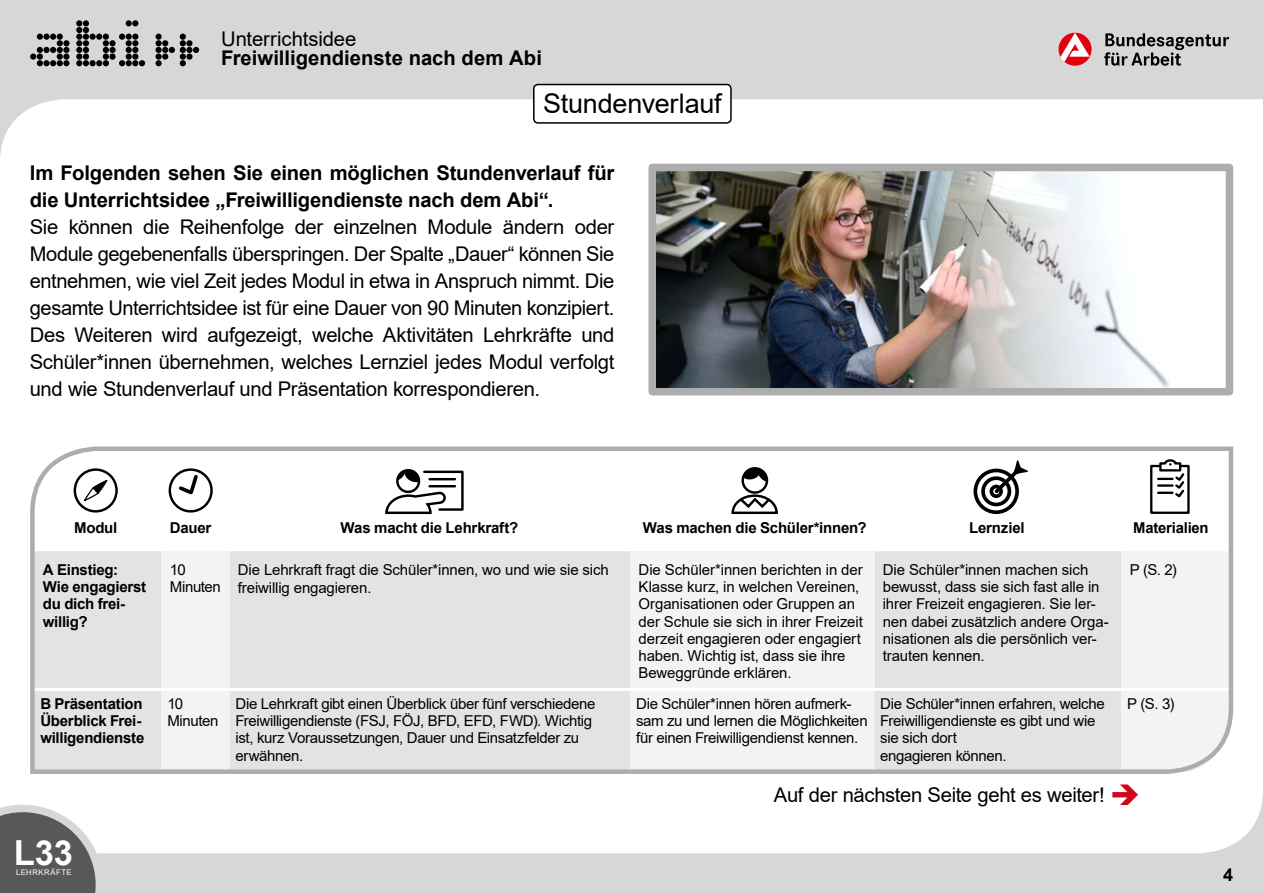
<style>
.page{position:relative;width:1263px;height:893px;background:#d7d7d7}
.page>*{position:absolute;margin:0;border:0;box-sizing:border-box;transform-origin:0 0}
.t1{font:700 34.5px "Arial";color:#fff}
.t2{font:27px "Arial";letter-spacing:-.01em;color:#000}
.t3{font:20.25px/27px "Arial";letter-spacing:-.015em;color:#000;text-align:justify}
.t4{font:700 20.25px/27px "Arial";letter-spacing:-.01em;color:#000}
.t5{font:700 18px "Arial";color:#000}
.t6{font:15px/17.2px "Arial";letter-spacing:-.01em;color:#000}
.t7{font:700 15px/17.2px "Arial";letter-spacing:-.015em;color:#000}
.t8{font:15px/17.2px "Arial";letter-spacing:-.03em;color:#000}
.t9{font:7.65px "Arial";letter-spacing:.065em;color:#fff}
.s1{color:#d2041b}
</style>
<div class="page">
<svg style="left:30px;top:34px;width:40px;height:32px"></svg>
<svg style="left:76px;top:20px;width:69px;height:46px"></svg>
<svg style="left:155px;top:34px;width:44px;height:32px"></svg>
<svg style="left:1104px;top:33px;width:125px;height:33px"></svg>
<svg style="left:1058px;top:33px;width:33px;height:33px"></svg>
<div style="left:0;top:99px;width:1263px;height:754px;background:#fff"></div>
<div style="left:534px;top:85px;width:197px;height:38px;background:#fff;border-radius:4px"></div>
<div style="left:533px;top:84px;width:199px;height:40px;border:2px solid #000;border-radius:4px"></div>
<svg style="left:0;top:805px;width:103px;height:88px;background:#808080"></svg>
<img style="left:657px;top:173px;width:567px;height:213px">
<div style="left:648px;top:164px;width:585px;height:231px;border:8px solid #adadad"></div>
<svg style="left:1168px;top:776px;width:66px;height:3px"></svg>
<svg style="left:28px;top:444px;width:1207px;height:332px"></svg>
<svg style="left:83px;top:479px;width:25px;height:23px"></svg>
<div style="left:74px;top:468px;width:44px;height:45px;border:2px solid #000;border-radius:50%"></div>
<div style="left:989px;top:485px;width:14px;height:13px;border:4px solid #000;border-radius:50%"></div>
<div style="left:981px;top:476px;width:30px;height:30px;border:4px solid #000;border-radius:50%"></div>
<div style="left:973px;top:469px;width:46px;height:45px;border:4px solid #000;border-radius:50%"></div>
<svg style="left:991px;top:457px;width:40px;height:39px;background:#acacac"></svg>
<div style="left:169px;top:468px;width:44px;height:45px;border:2px solid #000;border-radius:50%"></div>
<svg style="left:176px;top:472px;width:25px;height:25px"></svg>
<svg style="left:384px;top:469px;width:81px;height:46px;background:#bfbfbf"></svg>
<hr style="left:430px;top:478px;width:25px;height:2px;background:#000">
<hr style="left:430px;top:485px;width:25px;height:2px;background:#000">
<svg style="left:743px;top:468px;width:24px;height:14px"></svg>
<div style="left:741px;top:467px;width:27px;height:27px;border:2px solid #000;border-radius:50%"></div>
<svg style="left:730px;top:493px;width:49px;height:22px"></svg>
<svg style="left:1149px;top:458px;width:42px;height:57px;background:#b8b8b8"></svg>
<h3 class="t3" style="left:221px;top:25px;width:137px">Unterrichtsidee</h3>
<h3 class="t4" style="left:221px;top:45px;width:322px">Freiwilligendienste nach dem Abi</h3>
<h2 class="t2" style="left:543px;top:85px;width:180px">Stundenverlauf</h2>
<h3 class="t4" style="left:30px;top:160px;width:586px">Im Folgenden sehen Sie einen möglichen Stundenverlauf für die Unterrichtsidee „Freiwilligendienste nach dem Abi“.</h3>
<p class="t3" style="left:30px;top:214px;width:586px">Sie können die Reihenfolge der einzelnen Module ändern oder Module gegebenenfalls überspringen. Der Spalte „Dauer“ können Sie entnehmen, wie viel Zeit jedes Modul in etwa in Anspruch nimmt. Die gesamte Unterrichtsidee ist für eine Dauer von 90 Minuten konzipiert.<br>Des Weiteren wird aufgezeigt, welche Aktivitäten Lehrkräfte und Schüler*innen übernehmen, welches Lernziel jedes Modul verfolgt und wie Stundenverlauf und Präsentation korrespondieren.</p>
<p class="t7" style="left:74px;top:520px;width:45px">Modul</p>
<p class="t7" style="left:170px;top:520px;width:43px">Dauer</p>
<p class="t7" style="left:341px;top:520px;width:179px">Was macht die Lehrkraft?</p>
<p class="t7" style="left:643px;top:520px;width:225px">Was machen die Schüler*innen?</p>
<p class="t7" style="left:969px;top:520px;width:57px">Lernziel</p>
<p class="t7" style="left:1133px;top:520px;width:77px">Materialien</p>
<p class="t7" style="left:43px;top:561px;width:105px">A Einstieg:<br>Wie engagierst du dich frei&shy;willig?</p>
<p class="t8" style="left:170px;top:561px;width:53px">10<br>Minuten</p>
<p class="t6" style="left:238px;top:560px;width:372px;line-height:18px">Die Lehrkraft fragt die Schüler*innen, wo und wie sie sich freiwillig engagieren.</p>
<p class="t6" style="left:639px;top:561px;width:226px">Die Schüler*innen berichten in der<br>Klasse kurz, in welchen Vereinen,<br>Organisationen oder Gruppen an der Schule sie sich in ihrer Freizeit derzeit engagieren oder engagiert haben. Wichtig ist, dass sie ihre<br>Beweggründe erklären.</p>
<p class="t6" style="left:883px;top:561px;width:228px">Die Schüler*innen machen sich bewusst, dass sie sich fast alle in ihrer Freizeit engagieren. Sie ler&shy;nen dabei zusätzlich andere Orga&shy;nisationen als die persönlich ver&shy;trauten kennen.</p>
<p class="t6" style="left:1130px;top:561px;width:49px">P (S. 2)</p>
<p class="t7" style="left:40px;top:695px;width:106px">B Präsentation<br>Überblick Frei&shy;willigendienste</p>
<p class="t6" style="left:167px;top:695px;width:53px">10<br>Minuten</p>
<p class="t6" style="left:235px;top:695px;width:362px">Die Lehrkraft gibt einen Überblick über fünf verschiedene Freiwilligendienste (FSJ, FÖJ, BFD, EFD, FWD). Wichtig ist, kurz Voraussetzungen, Dauer und Einsatzfelder zu erwähnen.</p>
<p class="t6" style="left:636px;top:695px;width:233px">Die Schüler*innen hören aufmerk&shy;sam zu und lernen die Möglichkeiten für einen Freiwilligendienst kennen.</p>
<p class="t6" style="left:880px;top:695px;width:226px">Die Schüler*innen erfahren, welche<br>Freiwilligendienste es gibt und wie sie sich dort<br>engagieren können.</p>
<p class="t6" style="left:1127px;top:695px;width:49px">P (S. 3)</p>
<h3 class="t3" style="left:774px;top:781px;width:368px">Auf der nächsten Seite geht es weiter! <span class="s1">➔</span></h3>
<h1 class="t1" style="left:14px;top:828px;width:61px">L33</h1>
<p class="t9" style="left:16px;top:867px;width:56px">lehrKRÄFTE</p>
<p class="t5" style="left:1223px;top:861px;width:12px">4</p>
</div>
